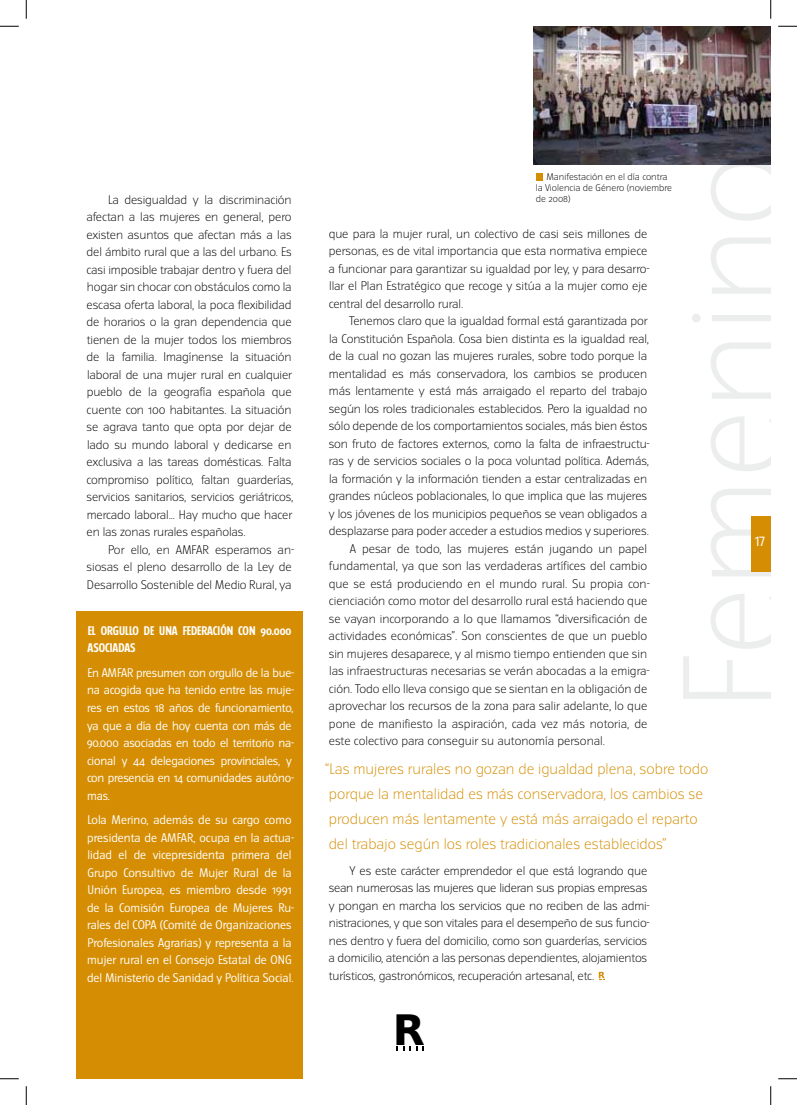
<style>
.page{position:relative;width:797px;height:1105px;background:#fff}
.page>*{position:absolute;margin:0;border:0;box-sizing:border-box;transform-origin:0 0}
.t1{font:700 41.75px "DejaVu Sans";color:#000}
.t2{font:300 13.75px/25px "Turmino";color:#d58e03}
.t3{font:13.75px "Turmino LF";color:#fff}
.t4{font:300 11.25px/17.5px "Turmino";letter-spacing:-.01em;color:#000}
.t5{font:11.25px/17.5px "Turmino";letter-spacing:-.01em;color:#fff}
.t6{font:700 11.25px/17.5px "Turmino";color:#fff}
.t7{font:300 8.75px/11.2px "Turmino";color:#000}
</style>
<div class="page">
<svg style="left:396px;top:1046px;width:28px;height:5px"></svg>
<div style="left:751px;top:516px;width:19px;height:56px;background:#d58e03"></div>
<div style="left:536px;top:172px;width:7px;height:8px;background:#d58e03"></div>
<div style="left:76px;top:611px;width:227px;height:468px;background:#d58e03"></div>
<img style="left:533px;top:26px;width:237px;height:138px">
<svg style="left:598px;top:972px;width:7px;height:7px"></svg>
<svg style="left:0;top:25px;width:19px;height:2px"></svg>
<svg style="left:778px;top:25px;width:19px;height:2px"></svg>
<svg style="left:0;top:1078px;width:19px;height:1px"></svg>
<svg style="left:778px;top:1078px;width:19px;height:1px"></svg>
<svg style="left:25px;top:0;width:2px;height:19px"></svg>
<svg style="left:25px;top:1086px;width:2px;height:19px"></svg>
<svg style="left:770px;top:0;width:1px;height:19px"></svg>
<svg style="left:770px;top:1086px;width:1px;height:19px"></svg>
<p class="t7" style="left:536px;top:171px;width:138px;text-indent:11px">Manifestación en el día contra la Violencia de Género (noviembre</p>
<p class="t4" style="left:108px;top:191px;width:185px">La desigualdad y la discriminación</p>
<p class="t7" style="left:536px;top:194px;width:36px">de 2008)</p>
<p class="t4" style="left:86px;top:209px;width:208px">afectan a las mujeres en general, pero existen asuntos que afectan más a las del ámbito rural que a las del urbano. Es casi imposible trabajar dentro y fuera del hogar sin chocar con obstáculos como la escasa oferta laboral, la poca flexibilidad de horarios o la gran dependencia que tienen de la mujer todos los miembros de la familia. Imagínense la situación laboral de una mujer rural en cualquier pueblo de la geografía española que cuente con 100 habitantes. La situación se agrava tanto que opta por dejar de lado su mundo laboral y dedicarse en exclusiva a las tareas domésticas. Falta compromiso político, faltan guarderías, servicios sanitarios, servicios geriátricos, mercado laboral... Hay mucho que hacer en las zonas rurales españolas.</p>
<p class="t4" style="left:87px;top:541px;width:209px;text-indent:22px">Por ello, en AMFAR esperamos an&shy;siosas el pleno desarrollo de la Ley de<br>Desarrollo Sostenible del Medio Rural, ya</p>
<p class="t6" style="left:88px;top:622px;width:205px">EL ORGULLO DE UNA FEDERACIÓN CON 90.000<br>ASOCIADAS</p>
<p class="t5" style="left:87px;top:664px;width:209px">En AMFAR presumen con orgullo de la bue&shy;na acogida que ha tenido entre las muje&shy;res en estos 18 años de funcionamiento, ya que a día de hoy cuenta con más de 90.000 asociadas en todo el territorio na&shy;cional y 44 delegaciones provinciales, y con presencia en 14 comunidades autóno&shy;mas.</p>
<p class="t5" style="left:87px;top:811px;width:209px">Lola Merino, además de su cargo como presidenta de AMFAR, ocupa en la actua&shy;lidad el de vicepresidenta primera del Grupo Consultivo de Mujer Rural de la Unión Europea, es miembro desde 1991 de la Comisión Europea de Mujeres Ru&shy;rales del COPA (Comité de Organizaciones Profesionales Agrarias) y representa a la mujer rural en el Consejo Estatal de ONG del Ministerio de Sanidad y Política Social.</p>
<p class="t4" style="left:328px;top:225px;width:323px">que para la mujer rural, un colectivo de casi seis millones de personas, es de vital importancia que esta normativa empiece a funcionar para garantizar su igualdad por ley, y para desarro&shy;llar el Plan Estratégico que recoge y sitúa a la mujer como eje central del desarrollo rural.</p>
<p class="t4" style="left:349px;top:312px;width:300px">Tenemos claro que la igualdad formal está garantizada por</p>
<p class="t4" style="left:329px;top:330px;width:321px">la Constitución Española. Cosa bien distinta es la igualdad real,</p>
<p class="t4" style="left:329px;top:347px;width:320px">de la cual no gozan las mujeres rurales, sobre todo porque la</p>
<p class="t4" style="left:329px;top:365px;width:320px">mentalidad es más conservadora, los cambios se producen</p>
<p class="t4" style="left:329px;top:382px;width:320px">más lentamente y está más arraigado el reparto del trabajo</p>
<p class="t4" style="left:329px;top:400px;width:320px">según los roles tradicionales establecidos. Pero la igualdad no</p>
<p class="t4" style="left:329px;top:417px;width:320px">sólo depende de los comportamientos sociales, más bien éstos</p>
<p class="t4" style="left:329px;top:435px;width:323px">son fruto de factores externos, como la falta de infraestructu-</p>
<p class="t4" style="left:329px;top:452px;width:322px">ras y de servicios sociales o la poca voluntad política. Además,</p>
<p class="t4" style="left:329px;top:470px;width:319px">la formación y la información tienden a estar centralizadas en</p>
<p class="t4" style="left:329px;top:487px;width:320px">grandes núcleos poblacionales, lo que implica que las mujeres</p>
<p class="t4" style="left:329px;top:505px;width:320px">y los jóvenes de los municipios pequeños se vean obligados a</p>
<p class="t4" style="left:329px;top:522px;width:322px">desplazarse para poder acceder a estudios medios y superiores.</p>
<p class="t4" style="left:350px;top:540px;width:298px">A pesar de todo, las mujeres están jugando un papel</p>
<p class="t4" style="left:329px;top:557px;width:320px">fundamental, ya que son las verdaderas artífices del cambio</p>
<p class="t4" style="left:329px;top:575px;width:323px">que se está produciendo en el mundo rural. Su propia con-</p>
<p class="t4" style="left:329px;top:592px;width:320px">cienciación como motor del desarrollo rural está haciendo que</p>
<p class="t4" style="left:329px;top:610px;width:320px">se vayan incorporando a lo que llamamos “diversificación de</p>
<p class="t4" style="left:328px;top:627px;width:320px">actividades económicas”. Son conscientes de que un pueblo</p>
<p class="t4" style="left:329px;top:645px;width:320px">sin mujeres desaparece, y al mismo tiempo entienden que sin</p>
<p class="t4" style="left:329px;top:662px;width:322px">las infraestructuras necesarias se verán abocadas a la emigra-</p>
<p class="t4" style="left:329px;top:680px;width:320px">ción. Todo ello lleva consigo que se sientan en la obligación de</p>
<p class="t4" style="left:328px;top:697px;width:320px">aprovechar los recursos de la zona para salir adelante, lo que</p>
<p class="t4" style="left:329px;top:715px;width:320px">pone de manifiesto la aspiración, cada vez más notoria, de</p>
<p class="t4" style="left:329px;top:732px;width:278px">este colectivo para conseguir su autonomía personal.</p>
<p class="t2" style="left:325px;top:757px;width:385px">“Las mujeres rurales no gozan de igualdad plena, sobre todo porque la mentalidad es más conservadora, los cambios se producen más lentamente y está más arraigado el reparto del trabajo según los roles tradicionales establecidos”</p>
<p class="t4" style="left:328px;top:862px;width:323px;text-indent:21px">Y es este carácter emprendedor el que está logrando que sean numerosas las mujeres que lideran sus propias empresas y pongan en marcha los servicios que no reciben de las admi&shy;nistraciones, y que son vitales para el desempeño de sus funcio&shy;nes dentro y fuera del domicilio, como son guarderías, servicios a domicilio, atención a las personas dependientes, alojamientos turísticos, gastronómicos, recuperación artesanal, etc.</p>
<h1 class="t1" style="left:392px;top:996px;width:34px">R</h1>
<p class="t3" style="left:754px;top:532px;width:12px">17</p>
</div>
